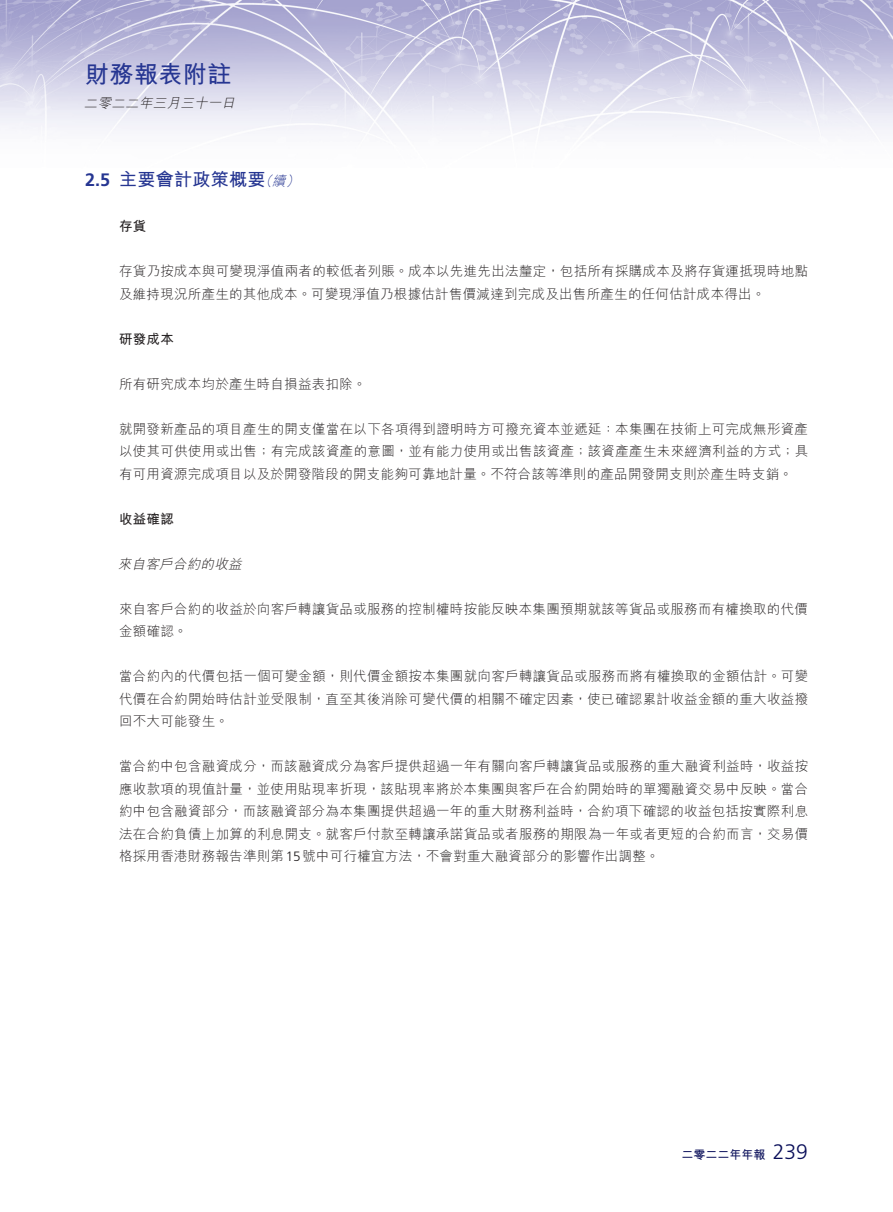
<style>
.page{position:relative;width:893px;height:1212px;background:#fff}
.page>*{position:absolute;margin:0;border:0;box-sizing:border-box;transform-origin:0 0}
.t1{font:700 24px "M Hei HK";letter-spacing:.02em;color:#263692}
._01_H1{font:700 18px "M Hei HK";letter-spacing:.02em;color:#263692}
._00_txt{font:300 13.5px/22.5px "M Hei HK";letter-spacing:.02em;color:#231f20;text-align:justify}
._03_H3{font:italic 300 13.5px "M Hei HK";color:#231f20}
._02_H2{font:700 13.5px "M Hei HK";letter-spacing:.02em;color:#231f20}
.t2{font:700 12px "M Hei HK";color:#090e59}
.s1{font-family:"Frutiger LT Std"}
.s2{font-weight:300;font-style:italic;font-size:13.5px}
.s3{font-family:"Frutiger LT Std";font-weight:300;font-size:21px}
</style>
<div class="page">
<img style="left:0;top:0;width:893px;height:135px">
<h1 class="t1" style="left:85px;top:57px;width:148px">財務報表附註</h1>
<p class="_03_H3" style="left:84px;top:96px;width:156px">二零二二年三月三十一日</p>
<p class="_01_H1" style="left:85px;top:166px;width:219px"><span class="s1">2.5</span> 主要會計政策概要<span class="s2">（續）</span></p>
<p class="_02_H2" style="left:119px;top:216px;width:29px">存貨</p>
<p class="_00_txt" style="left:119px;top:260px;width:691px">存貨乃按成本與可變現淨值兩者的較低者列賬。成本以先進先出法釐定，包括所有採購成本及將存貨運抵現時地點及維持現況所產生的其他成本。可變現淨值乃根據估計售價減達到完成及出售所產生的任何估計成本得出。</p>
<p class="_02_H2" style="left:119px;top:329px;width:56px">研發成本</p>
<p class="_00_txt" style="left:119px;top:372px;width:249px">所有研究成本均於產生時自損益表扣除。</p>
<p class="_00_txt" style="left:119px;top:417px;width:691px">就開發新產品的項目產生的開支僅當在以下各項得到證明時方可撥充資本並遞延：本集團在技術上可完成無形資產以使其可供使用或出售；有完成該資產的意圖，並有能力使用或出售該資產；該資產產生未來經濟利益的方式；具有可用資源完成項目以及於開發階段的開支能夠可靠地計量。不符合該等準則的產品開發開支則於產生時支銷。</p>
<p class="_02_H2" style="left:119px;top:509px;width:56px">收益確認</p>
<p class="_03_H3" style="left:118px;top:557px;width:128px">來自客戶合約的收益</p>
<p class="_00_txt" style="left:119px;top:597px;width:690px">來自客戶合約的收益於向客戶轉讓貨品或服務的控制權時按能反映本集團預期就該等貨品或服務而有權換取的代價金額確認。</p>
<p class="_00_txt" style="left:119px;top:665px;width:691px">當合約內的代價包括一個可變金額，則代價金額按本集團就向客戶轉讓貨品或服務而將有權換取的金額估計。可變代價在合約開始時估計並受限制，直至其後消除可變代價的相關不確定因素，使已確認累計收益金額的重大收益撥回不大可能發生。</p>
<p class="_00_txt" style="left:119px;top:755px;width:691px">當合約中包含融資成分，而該融資成分為客戶提供超過一年有關向客戶轉讓貨品或服務的重大融資利益時，收益按應收款項的現值計量，並使用貼現率折現，該貼現率將於本集團與客戶在合約開始時的單獨融資交易中反映。當合約中包含融資部分，而該融資部分為本集團提供超過一年的重大財務利益時，合約項下確認的收益包括按實際利息法在合約負債上加算的利息開支。就客戶付款至轉讓承諾貨品或者服務的期限為一年或者更短的合約而言，交易價格採用香港財務報告準則第<span class="s1">15</span>號中可行權宜方法，不會對重大融資部分的影響作出調整。</p>
<p class="t2" style="left:681px;top:1145px;width:128px">二零二二年年報 <span class="s3">239</span></p>
</div>
